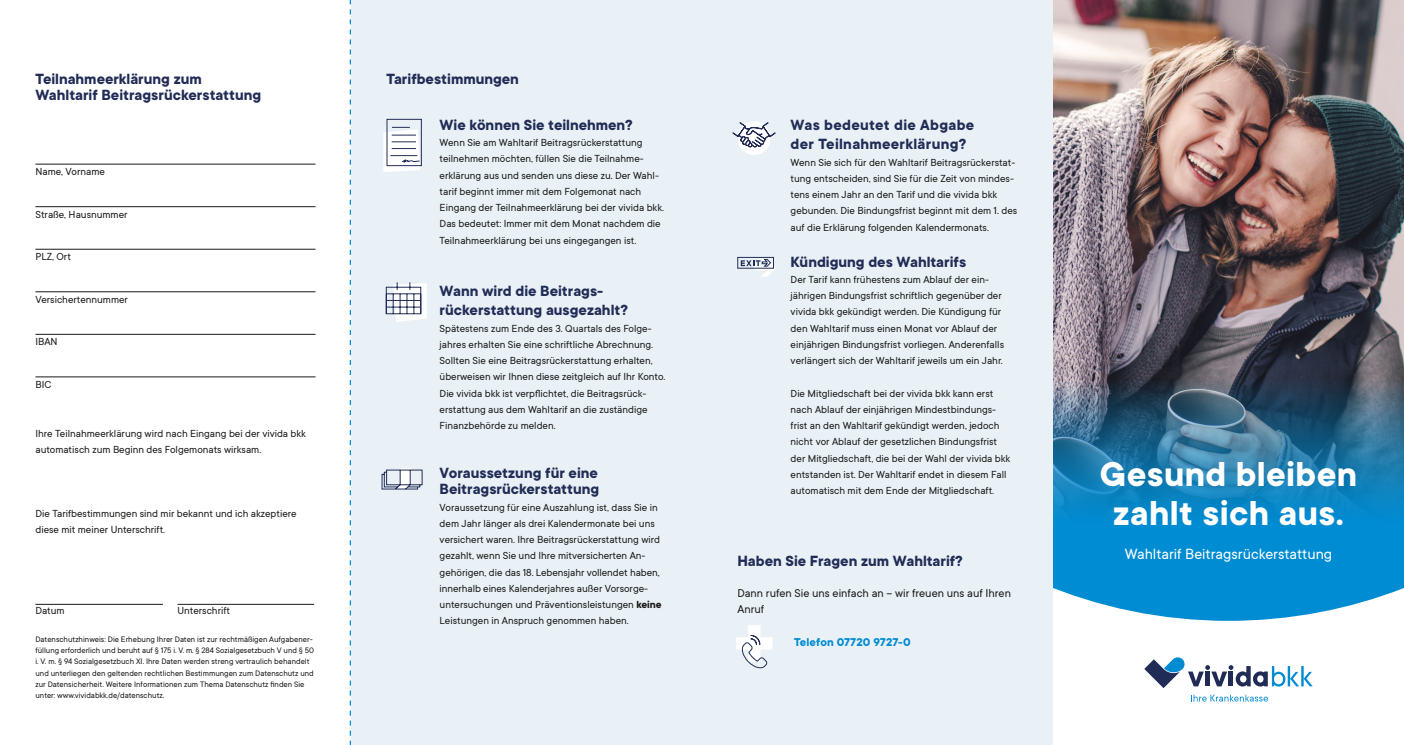
<style>
.page{position:relative;width:1404px;height:745px;background:#fff}
.page>*{position:absolute;margin:0;border:0;box-sizing:border-box;transform-origin:0 0}
.t1{font:700 38px/39.1px "TT Commons";letter-spacing:.01em;color:#fff;text-align:center}
.t2{font:700 16.25px/16.2px "TT Commons";color:#222d57}
.t3{font:700 16.25px/19.5px "TT Commons";letter-spacing:.02em;color:#222d57}
.t4{font:16.25px "TT Commons";color:#fff}
.t5{font:12.5px/15px "TT Commons";color:#1a1a18}
.t6{font:700 12.5px "TT Commons";letter-spacing:.005em;color:#008cd2}
.t7{font:11.25px/16.2px "TT Commons";color:#1a1a18}
.t8{font:8.75px/11.2px "TT Commons";color:#1a1a18}
.s1{font-weight:700}
</style>
<div class="page">
<div style="left:351px;top:0;width:701px;height:744px;background:#e9f1f6"></div>
<img style="left:1052px;top:0;width:351px;height:379px">
<svg style="left:1052px;top:379px;width:351px;height:241px;background:#2382b3"></svg>
<svg style="left:1144px;top:657px;width:168px;height:30px"></svg>
<svg style="left:1191px;top:694px;width:76px;height:7px"></svg>
<div style="left:737px;top:121px;width:33px;height:34px;background:#fff;border-radius:50%"></div>
<svg style="left:732px;top:122px;width:44px;height:26px"></svg>
<div style="left:737px;top:257px;width:37px;height:11px;border:1px solid #222d57"></div>
<svg style="left:740px;top:258px;width:36px;height:18px"></svg>
<hr style="left:35px;top:164px;width:280px;height:1px;background:#1a1a18">
<hr style="left:35px;top:206px;width:280px;height:1px;background:#1a1a18">
<hr style="left:35px;top:249px;width:280px;height:1px;background:#1a1a18">
<hr style="left:35px;top:291px;width:280px;height:1px;background:#1a1a18">
<hr style="left:35px;top:334px;width:280px;height:1px;background:#1a1a18">
<hr style="left:35px;top:376px;width:280px;height:1px;background:#1a1a18">
<hr style="left:35px;top:603px;width:128px;height:1px;background:#1a1a18">
<hr style="left:177px;top:603px;width:137px;height:1px;background:#1a1a18">
<svg style="left:350px;top:0;width:1px;height:744px"></svg>
<svg style="left:736px;top:625px;width:36px;height:44px"></svg>
<svg style="left:383px;top:118px;width:39px;height:54px"></svg>
<div style="left:401px;top:468px;width:10px;height:16px;background:#fff"></div>
<svg style="left:381px;top:469px;width:42px;height:21px"></svg>
<svg style="left:385px;top:282px;width:42px;height:40px"></svg>
<h2 class="t2" style="left:35px;top:70px;width:227px">Teilnahmeerklärung zum<br>Wahltarif Beitragsrückerstattung</h2>
<p class="t7" style="left:35px;top:163px;width:71px">Name, Vorname</p>
<p class="t7" style="left:35px;top:205px;width:94px">Straße, Hausnummer</p>
<p class="t7" style="left:35px;top:248px;width:37px">PLZ, Ort</p>
<p class="t7" style="left:35px;top:290px;width:94px">Versichertennummer</p>
<p class="t7" style="left:35px;top:333px;width:24px">IBAN</p>
<p class="t7" style="left:35px;top:375px;width:18px">BIC</p>
<p class="t7" style="left:35px;top:424px;width:272px">Ihre Teilnahmeerklärung wird nach Eingang bei der vivida bkk automatisch zum Beginn des Folgemonats wirksam.</p>
<p class="t7" style="left:35px;top:504px;width:263px">Die Tarifbestimmungen sind mir bekannt und ich akzeptiere diese mit meiner Unterschrift.</p>
<p class="t7" style="left:35px;top:602px;width:31px">Datum</p>
<p class="t7" style="left:177px;top:602px;width:54px">Unterschrift</p>
<p class="t8" style="left:35px;top:633px;width:280px">Datenschutzhinweis: Die Erhebung Ihrer Daten ist zur rechtmäßigen Aufgabener&shy;füllung erforderlich und beruht auf § 175 i. V. m. § 284 Sozialgesetzbuch V und § 50 i. V. m. § 94 Sozialgesetzbuch XI. Ihre Daten werden streng vertraulich behandelt und unterliegen den geltenden rechtlichen Bestimmungen zum Datenschutz und zur Datensicherheit. Weitere Informationen zum Thema Datenschutz finden Sie unter: www.vividabkk.de/datenschutz.</p>
<h2 class="t2" style="left:386px;top:70px;width:134px">Tarifbestimmungen</h2>
<h2 class="t2" style="left:439px;top:116px;width:195px">Wie können Sie teilnehmen?</h2>
<p class="t7" style="left:439px;top:134px;width:226px">Wenn Sie am Wahltarif Beitragsrückerstattung teilnehmen möchten, füllen Sie die Teilnahme&shy;erklärung aus und senden uns diese zu. Der Wahl&shy;tarif beginnt immer mit dem Folgemonat nach Eingang der Teilnahmeerklärung bei der vivida bkk.<br>Das bedeutet: Immer mit dem Monat nachdem die Teilnahmeerklärung bei uns eingegangen ist.</p>
<h2 class="t2" style="left:439px;top:280px;width:190px;line-height:19.5px">Wann wird die Beitrags&shy;rückerstattung ausgezahlt?</h2>
<p class="t7" style="left:439px;top:319px;width:227px">Spätestens zum Ende des 3. Quartals des Folge&shy;jahres erhalten Sie eine schriftliche Abrechnung.<br>Sollten Sie eine Beitragsrückerstattung erhalten, überweisen wir Ihnen diese zeitgleich auf Ihr Konto.<br>Die vivida bkk ist verpflichtet, die Beitragsrück&shy;erstattung aus dem Wahltarif an die zuständige Finanzbehörde zu melden.</p>
<h2 class="t2" style="left:439px;top:464px;width:161px">Voraussetzung für eine<br>Beitragsrückerstattung</h2>
<p class="t7" style="left:439px;top:498px;width:224px">Voraussetzung für eine Auszahlung ist, dass Sie in dem Jahr länger als drei Kalendermonate bei uns versichert waren. Ihre Beitragsrückerstattung wird gezahlt, wenn Sie und Ihre mitversicherten An&shy;gehörigen, die das 18. Lebensjahr vollendet haben, innerhalb eines Kalenderjahres außer Vorsorge&shy;untersuchungen und Präventionsleistungen <span class="s1">keine </span>Leistungen in Anspruch genommen haben.</p>
<h2 class="t3" style="left:790px;top:114px;width:185px">Was bedeutet die Abgabe der Teilnahmeerklärung?</h2>
<p class="t7" style="left:790px;top:153px;width:228px">Wenn Sie sich für den Wahltarif Beitragsrückerstat&shy;tung entscheiden, sind Sie für die Zeit von mindes&shy;tens einem Jahr an den Tarif und die vivida bkk gebunden. Die Bindungsfrist beginnt mit dem 1. des auf die Erklärung folgenden Kalendermonats.</p>
<h2 class="t2" style="left:790px;top:253px;width:177px">Kündigung des Wahltarifs</h2>
<p class="t7" style="left:790px;top:270px;width:215px">Der Tarif kann frühestens zum Ablauf der ein&shy;jährigen Bindungsfrist schriftlich gegenüber der vivida bkk gekündigt werden. Die Kündigung für den Wahltarif muss einen Monat vor Ablauf der einjährigen Bindungsfrist vorliegen. Anderenfalls verlängert sich der Wahltarif jeweils um ein Jahr.</p>
<p class="t7" style="left:790px;top:384px;width:221px">Die Mitgliedschaft bei der vivida bkk kann erst nach Ablauf der einjährigen Mindestbindungs&shy;frist an den Wahltarif gekündigt werden, jedoch nicht vor Ablauf der gesetzlichen Bindungsfrist der Mitgliedschaft, die bei der Wahl der vivida bkk entstanden ist. Der Wahltarif endet in diesem Fall automatisch mit dem Ende der Mitgliedschaft.</p>
<h2 class="t2" style="left:737px;top:552px;width:227px">Haben Sie Fragen zum Wahltarif?</h2>
<p class="t5" style="left:737px;top:585px;width:275px">Dann rufen Sie uns einfach an – wir freuen uns auf Ihren<br>Anruf</p>
<p class="t6" style="left:794px;top:633px;width:118px">Telefon 07720 9727-0</p>
<h1 class="t1" style="left:1099px;top:453px;width:259px">Gesund bleiben zahlt sich aus.</h1>
<h2 class="t4" style="left:1124px;top:543px;width:209px">Wahltarif Beitragsrückerstattung</h2>
</div>
